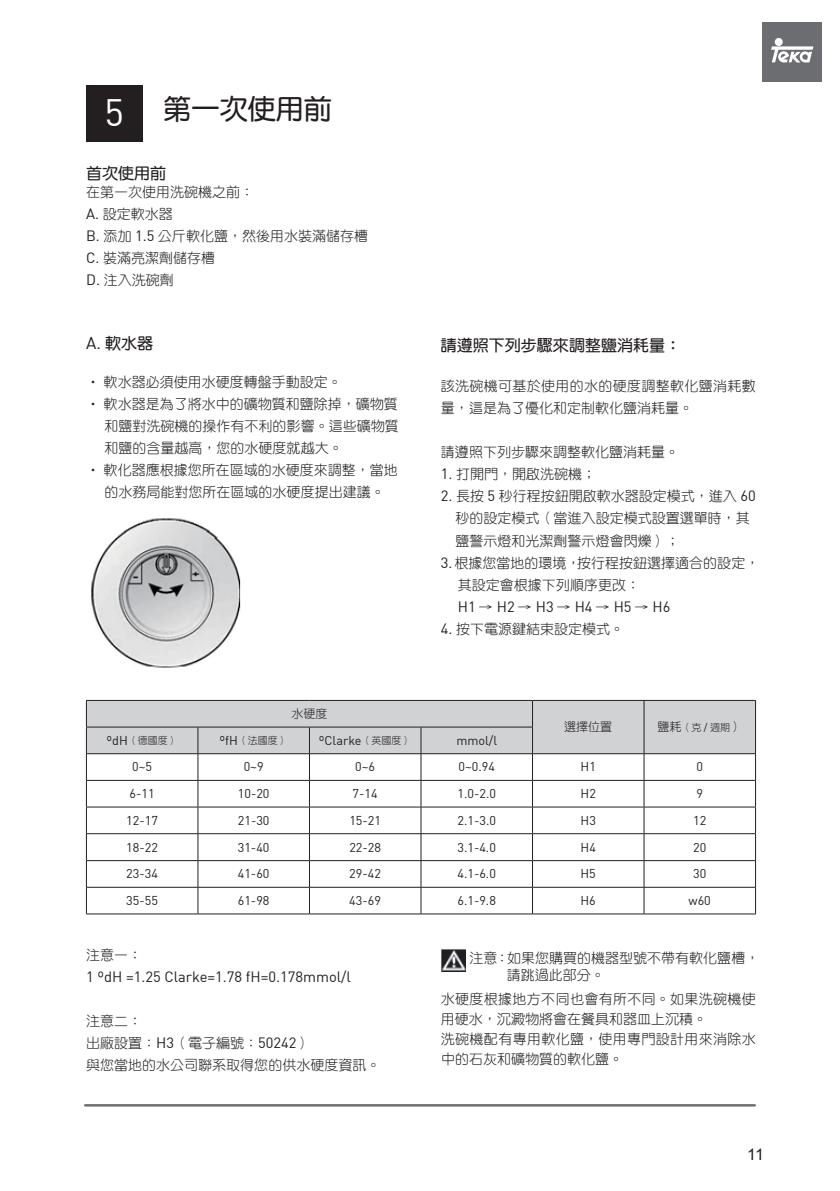
<style>
.page{position:relative;width:840px;height:1191px;background:#fff}
.page>*{position:absolute;margin:0;border:0;box-sizing:border-box;transform-origin:0 0}
.t1{font:28px "DF Yuan Std W7";color:#231f20}
.t2{font:16px "DF Yuan Std W7";color:#231f20}
.t3{font:16px "Arial";color:#231f20}
.t4{font:14.6px "DIN";color:#231f20}
.t5{font:14px/22px "DF Yuan Std W3";color:#231f20}
.t6{font:14px/20px "DF Yuan Std W3";letter-spacing:.025em;color:#231f20}
.t7{font:12.6px "DIN";color:#231f20}
.t8{font:12px "DF Yuan Std W3";color:#231f20}
.t9{font:10px "DF Yuan Std W3";color:#231f20}
.s1{font-family:"DIN";font-size:37.4px;color:#fff}
.s2{font-family:"DIN";font-size:14.6px}
.s3{font-family:"DIN";font-size:16.8px}
.s4{font-family:"DF Yuan Std W3";font-size:14px}
.s5{font-size:12px}
.s6{font-family:"DIN";font-size:10.4px}
.s7{font-family:"DIN";font-size:12.6px}
.s8{font-family:"DF Yuan Std W3";font-size:10px}
</style>
<div class="page">
<hr style="left:85px;top:1104px;width:669px;height:2px;background:#6c6d70">
<div style="left:761px;top:23px;width:59px;height:59px;background:#6c6d70"></div>
<div style="left:774px;top:38px;width:8px;height:8px;background:#fff;border-radius:50%"></div>
<svg style="left:771px;top:46px;width:42px;height:16px"></svg>
<img style="left:441px;top:947px;width:24px;height:24px">
<div style="left:86px;top:85px;width:56px;height:56px;background:#231f20"></div>
<img style="left:91px;top:518px;width:150px;height:150px">
<hr style="left:86px;top:913px;width:112px;height:1px;background:#231f20">
<hr style="left:198px;top:913px;width:111px;height:1px;background:#231f20">
<hr style="left:309px;top:913px;width:112px;height:1px;background:#231f20">
<hr style="left:421px;top:913px;width:111px;height:1px;background:#231f20">
<hr style="left:532px;top:913px;width:111px;height:1px;background:#231f20">
<hr style="left:643px;top:913px;width:112px;height:1px;background:#231f20">
<svg style="left:86px;top:700px;width:669px;height:213px"></svg>
<hr style="left:86px;top:726px;width:112px;height:1px;background:#231f20">
<hr style="left:198px;top:726px;width:111px;height:1px;background:#231f20">
<hr style="left:309px;top:726px;width:112px;height:1px;background:#231f20">
<hr style="left:421px;top:726px;width:111px;height:1px;background:#231f20">
<h1 class="t1" style="left:104px;top:93px;width:228px"><span class="s1">5</span> 第一次使用前</h1>
<p class="t2" style="left:86px;top:165px;width:81px">首次使用前</p>
<p class="t5" style="left:86px;top:181px;width:283px">在第一次使用洗碗機之前：<br><span class="s2">A.</span> 設定軟水器<br><span class="s2">B.</span> 添加 <span class="s2">1.5</span> 公斤軟化鹽，然後用水裝滿儲存槽<br><span class="s2">C.</span> 裝滿亮潔劑儲存槽<br><span class="s2">D.</span> 注入洗碗劑</p>
<p class="t2" style="left:86px;top:335px;width:68px"><span class="s3">A.</span> 軟水器</p>
<p class="t5" style="left:86px;top:371px;width:257px">‧ 軟水器必須使用水硬度轉盤手動設定。</p>
<p class="t5" style="left:86px;top:393px;width:313px">‧ 軟水器是為了將水中的礦物質和鹽除掉，礦物質</p>
<p class="t5" style="left:104px;top:415px;width:296px">和鹽對洗碗機的操作有不利的影響。這些礦物質</p>
<p class="t5" style="left:104px;top:437px;width:240px">和鹽的含量越高，您的水硬度就越大。</p>
<p class="t5" style="left:86px;top:459px;width:313px">‧ 軟化器應根據您所在區域的水硬度來調整，當地</p>
<p class="t5" style="left:104px;top:481px;width:282px">的水務局能對您所在區域的水硬度提出建議。</p>
<p class="t8" style="left:291px;top:707px;width:37px">水硬度</p>
<p class="t2" style="left:440px;top:337px;width:241px">請遵照下列步驟來調整鹽消耗量：</p>
<p class="t6" style="left:440px;top:375px;width:316px;line-height:22px">該洗碗機可基於使用的水的硬度調整軟化鹽消耗數量，這是為了優化和定制軟化鹽消耗量。</p>
<p class="t5" style="left:440px;top:441px;width:239px">請遵照下列步驟來調整軟化鹽消耗量。</p>
<p class="t5" style="left:440px;top:463px;width:157px"><span class="s2">1.</span> 打開門，開啟洗碗機；</p>
<p class="t5" style="left:440px;top:485px;width:316px"><span class="s2">2.</span> 長按 <span class="s2">5</span> 秒行程按鈕開啟軟水器設定模式，進入 <span class="s2">60</span></p>
<p class="t5" style="left:455px;top:507px;width:295px">秒的設定模式（當進入設定模式設置選單時，其</p>
<p class="t5" style="left:455px;top:529px;width:225px">鹽警示燈和光潔劑警示燈會閃爍）；</p>
<p class="t5" style="left:440px;top:551px;width:320px"><span class="s2">3.</span>根據您當地的環境，按行程按鈕選擇適合的設定，</p>
<p class="t5" style="left:457px;top:573px;width:184px">其設定會根據下列順序更改：</p>
<p class="t4" style="left:457px;top:597px;width:214px">H1<span class="s4">→</span>H2<span class="s4">→</span>H3<span class="s4">→</span>H4<span class="s4">→</span>H5<span class="s4">→</span>H6</p>
<p class="t5" style="left:440px;top:617px;width:185px"><span class="s2">4.</span> 按下電源鍵結束設定模式。</p>
<p class="t8" style="left:564px;top:720px;width:49px">選擇位置</p>
<p class="t9" style="left:657px;top:721px;width:86px"><span class="s5">鹽耗</span>（克 <span class="s6">/</span> 週期<span class="s5">）</span></p>
<p class="t9" style="left:106px;top:735px;width:73px"><span class="s7">ºdH</span>（德國度）</p>
<p class="t9" style="left:219px;top:735px;width:70px"><span class="s7">ºfH</span>（法國度）</p>
<p class="t7" style="left:319px;top:732px;width:94px">ºClarke<span class="s8">（英國度）</span></p>
<p class="t7" style="left:456px;top:732px;width:42px">mmol/l</p>
<p class="t7" style="left:132px;top:759px;width:21px">0~5</p>
<p class="t7" style="left:243px;top:759px;width:21px">0~9</p>
<p class="t7" style="left:355px;top:759px;width:21px">0~6</p>
<p class="t7" style="left:458px;top:759px;width:38px">0~0.94</p>
<p class="t7" style="left:580px;top:759px;width:17px">H1</p>
<p class="t7" style="left:696px;top:759px;width:8px">0</p>
<p class="t7" style="left:129px;top:785px;width:27px">6-11</p>
<p class="t7" style="left:238px;top:785px;width:33px">10-20</p>
<p class="t7" style="left:352px;top:785px;width:27px">7-14</p>
<p class="t7" style="left:457px;top:785px;width:40px">1.0-2.0</p>
<p class="t7" style="left:580px;top:785px;width:17px">H2</p>
<p class="t7" style="left:696px;top:785px;width:8px">9</p>
<p class="t7" style="left:126px;top:812px;width:33px">12-17</p>
<p class="t7" style="left:238px;top:812px;width:33px">21-30</p>
<p class="t7" style="left:349px;top:812px;width:33px">15-21</p>
<p class="t7" style="left:457px;top:812px;width:40px">2.1-3.0</p>
<p class="t7" style="left:580px;top:812px;width:17px">H3</p>
<p class="t7" style="left:692px;top:812px;width:15px">12</p>
<p class="t7" style="left:126px;top:839px;width:33px">18-22</p>
<p class="t7" style="left:238px;top:839px;width:33px">31-40</p>
<p class="t7" style="left:349px;top:839px;width:33px">22-28</p>
<p class="t7" style="left:457px;top:839px;width:40px">3.1-4.0</p>
<p class="t7" style="left:580px;top:839px;width:17px">H4</p>
<p class="t7" style="left:692px;top:839px;width:15px">20</p>
<p class="t7" style="left:126px;top:866px;width:33px">23-34</p>
<p class="t7" style="left:238px;top:866px;width:33px">41-60</p>
<p class="t7" style="left:349px;top:866px;width:33px">29-42</p>
<p class="t7" style="left:457px;top:866px;width:40px">4.1-6.0</p>
<p class="t7" style="left:580px;top:866px;width:17px">H5</p>
<p class="t7" style="left:692px;top:866px;width:15px">30</p>
<p class="t7" style="left:126px;top:892px;width:33px">35-55</p>
<p class="t7" style="left:238px;top:892px;width:33px">61-98</p>
<p class="t7" style="left:349px;top:892px;width:33px">43-69</p>
<p class="t7" style="left:457px;top:892px;width:40px">6.1-9.8</p>
<p class="t7" style="left:580px;top:892px;width:17px">H6</p>
<p class="t7" style="left:688px;top:892px;width:24px">w60</p>
<p class="t5" style="left:86px;top:943px;width:57px">注意一：</p>
<p class="t4" style="left:86px;top:967px;width:266px">1 ºdH =1.25 Clarke=1.78 fH=0.178mmol/l</p>
<p class="t5" style="left:86px;top:1009px;width:296px">注意二：<br>出廠設置：<span class="s2">H3</span>（電子編號：<span class="s2">50242</span>）<br>與您當地的水公司聯系取得您的供水硬度資訊。</p>
<p class="t5" style="left:506px;top:949px;width:254px;line-height:17px;text-indent:-37px">注意：如果您購買的機器型號不帶有軟化鹽槽，請跳過此部分。</p>
<p class="t6" style="left:440px;top:988px;width:316px">水硬度根據地方不同也會有所不同。如果洗碗機使用硬水，沉澱物將會在餐具和器皿上沉積。<br>洗碗機配有專用軟化鹽，使用專門設計用來消除水中的石灰和礦物質的軟化鹽。</p>
<p class="t3" style="left:746px;top:1144px;width:18px">11</p>
</div>
